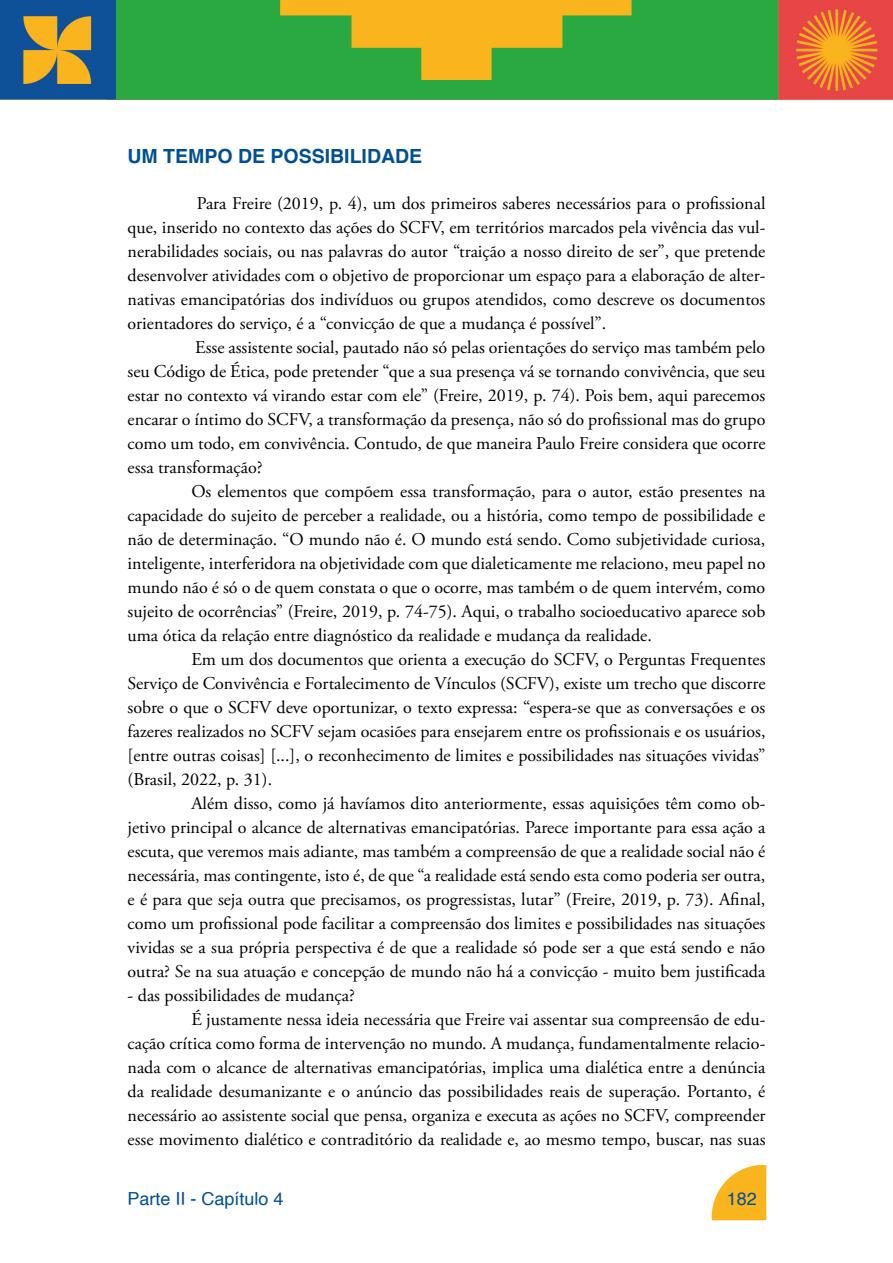
<style>
.page{position:relative;width:893px;height:1263px;background:#fff}
.page>*{position:absolute;margin:0;border:0;box-sizing:border-box;transform-origin:0 0}
.t1{font:700 19.5px "Helvetica";color:#005095}
.t2{font:18px/24px "Adobe Garamond Pro";color:#000;text-align:justify}
.t3{font:18px "Helvetica";color:#005095}
</style>
<div class="page">
<img style="left:711px;top:1164px;width:56px;height:57px">
<img style="left:0;top:0;width:893px;height:100px">
<p class="t1" style="left:128px;top:141px;width:296px">UM TEMPO DE POSSIBILIDADE</p>
<p class="t2" style="left:128px;top:192px;width:639px;text-indent:69px">Para Freire (2019, p. 4), um dos primeiros saberes necessários para o profissional que, inserido no contexto das ações do SCFV, em territórios marcados pela vivência das vul&shy;nerabilidades sociais, ou nas palavras do autor “traição a nosso direito de ser”, que pretende desenvolver atividades com o objetivo de proporcionar um espaço para a elaboração de alter&shy;nativas emancipatórias dos indivíduos ou grupos atendidos, como descreve os documentos orientadores do serviço, é a “convicção de que a mudança é possível”.</p>
<p class="t2" style="left:128px;top:336px;width:639px;text-indent:68px">Esse assistente social, pautado não só pelas orientações do serviço mas também pelo seu Código de Ética, pode pretender “que a sua presença vá se tornando convivência, que seu estar no contexto vá virando estar com ele” (Freire, 2019, p. 74). Pois bem, aqui parecemos encarar o íntimo do SCFV, a transformação da presença, não só do profissional mas do grupo como um todo, em convivência. Contudo, de que maneira Paulo Freire considera que ocorre essa transformação?</p>
<p class="t2" style="left:128px;top:480px;width:639px;text-indent:64px">Os elementos que compõem essa transformação, para o autor, estão presentes na capacidade do sujeito de perceber a realidade, ou a história, como tempo de possibilidade e não de determinação. “O mundo não é. O mundo está sendo. Como subjetividade curiosa, inteligente, interferidora na objetividade com que dialeticamente me relaciono, meu papel no mundo não é só o de quem constata o que o ocorre, mas também o de quem intervém, como sujeito de ocorrências” (Freire, 2019, p. 74-75). Aqui, o trabalho socioeducativo aparece sob uma ótica da relação entre diagnóstico da realidade e mudança da realidade.</p>
<p class="t2" style="left:128px;top:648px;width:639px;text-indent:64px">Em um dos documentos que orienta a execução do SCFV, o Perguntas Frequentes Serviço de Convivência e Fortalecimento de Vínculos (SCFV), existe um trecho que discorre sobre o que o SCFV deve oportunizar, o texto expressa: “espera-se que as conversações e os fazeres realizados no SCFV sejam ocasiões para ensejarem entre os profissionais e os usuários, [entre outras coisas] [...], o reconhecimento de limites e possibilidades nas situações vividas” (Brasil, 2022, p. 31).</p>
<p class="t2" style="left:128px;top:791px;width:639px;text-indent:64px">Além disso, como já havíamos dito anteriormente, essas aquisições têm como ob&shy;jetivo principal o alcance de alternativas emancipatórias. Parece importante para essa ação a escuta, que veremos mais adiante, mas também a compreensão de que a realidade social não é necessária, mas contingente, isto é, de que “a realidade está sendo esta como poderia ser outra, e é para que seja outra que precisamos, os progressistas, lutar” (Freire, 2019, p. 73). Afinal, como um profissional pode facilitar a compreensão dos limites e possibilidades nas situações vividas se a sua própria perspectiva é de que a realidade só pode ser a que está sendo e não outra? Se na sua atuação e concepção de mundo não há a convicção - muito bem justificada</p>
<p class="t2" style="left:128px;top:983px;width:229px">- das possibilidades de mudança?</p>
<p class="t2" style="left:191px;top:1007px;width:576px">É justamente nessa ideia necessária que Freire vai assentar sua compreensão de edu-</p>
<p class="t2" style="left:128px;top:1031px;width:639px">cação crítica como forma de intervenção no mundo. A mudança, fundamentalmente relacio-</p>
<p class="t2" style="left:128px;top:1055px;width:639px">nada com o alcance de alternativas emancipatórias, implica uma dialética entre a denúncia</p>
<p class="t2" style="left:128px;top:1079px;width:639px">da realidade desumanizante e o anúncio das possibilidades reais de superação. Portanto, é</p>
<p class="t2" style="left:128px;top:1103px;width:639px">necessário ao assistente social que pensa, organiza e executa as ações no SCFV, compreender</p>
<p class="t2" style="left:128px;top:1127px;width:639px">esse movimento dialético e contraditório da realidade e, ao mesmo tempo, buscar, nas suas</p>
<p class="t3" style="left:128px;top:1184px;width:158px">Parte II - Capítulo 4</p>
<p class="t3" style="left:727px;top:1184px;width:32px">182</p>
</div>
